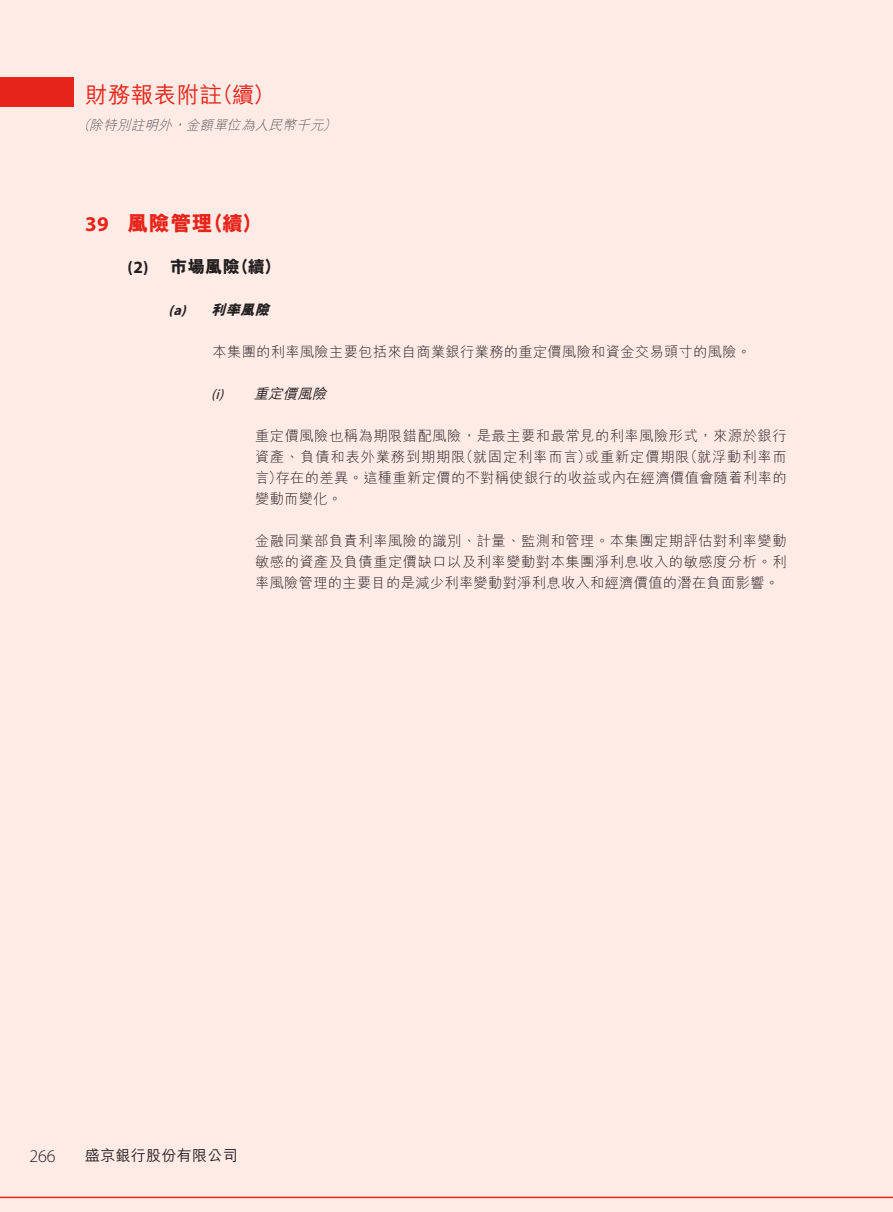
<style>
.page{position:relative;width:893px;height:1212px;background:#ffebe6}
.page>*{position:absolute;margin:0;border:0;box-sizing:border-box;transform-origin:0 0}
.t1{font:500 22.5px "M Hei HK";letter-spacing:.02em;color:#e72419}
.t2{font:800 21px "M Hei HK";color:#e72419}
.t3{font:300 18px "Myriad Pro";color:#231f20}
.t4{font:800 17.25px "M Hei HK";color:#231f20}
.t5{font:500 15px "M Hei HK";letter-spacing:.02em;color:#231f20}
.t6{font:300 14.25px/21px "M Hei HK";letter-spacing:.02em;color:#231f20;text-align:justify}
.t7{font:italic 500 14.25px "M Hei HK";color:#231f20}
.t8{font:italic 800 14.25px "M Hei HK";color:#231f20}
.t9{font:italic 300 13.5px "M Hei HK";color:#57585a}
.s1{font-family:"Myriad Pro";font-weight:700}
.s2{font-family:"Myriad Pro";font-weight:400}
</style>
<div class="page">
<div style="left:0;top:77px;width:74px;height:29px;background:#e72419"></div>
<svg style="left:0;top:1196px;width:893px;height:3px;background:#f2877f"></svg>
<h1 class="t1" style="left:85px;top:79px;width:192px">財務報表附註（續）</h1>
<p class="t9" style="left:77px;top:118px;width:264px">（除特別註明外，金額單位為人民幣千元）</p>
<h2 class="t2" style="left:85px;top:213px;width:179px"><span class="s1">39</span> 風險管理（續）</h2>
<p class="t4" style="left:128px;top:258px;width:155px"><span class="s1">(2)</span> 市場風險（續）</p>
<p class="t8" style="left:169px;top:303px;width:106px"><span class="s1">(a)</span> 利率風險</p>
<p class="t6" style="left:213px;top:341px;width:540px">本集團的利率風險主要包括來自商業銀行業務的重定價風險和資金交易頭寸的風險。</p>
<p class="t7" style="left:211px;top:384px;width:121px"><span class="s2">(i)</span> 重定價風險</p>
<p class="t6" style="left:255px;top:425px;width:533px">重定價風險也稱為期限錯配風險，是最主要和最常見的利率風險形式，來源於銀行資產、負債和表外業務到期期限（就固定利率而言）或重新定價期限（就浮動利率而言）存在的差異。這種重新定價的不對稱使銀行的收益或內在經濟價值會隨着利率的變動而變化。</p>
<p class="t6" style="left:255px;top:530px;width:533px">金融同業部負責利率風險的識別、計量、監測和管理。本集團定期評估對利率變動敏感的資產及負債重定價缺口以及利率變動對本集團淨利息收入的敏感度分析。利率風險管理的主要目的是減少利率變動對淨利息收入和經濟價值的潛在負面影響。</p>
<p class="t3" style="left:29px;top:1145px;width:28px">266</p>
<p class="t5" style="left:85px;top:1145px;width:154px">盛京銀行股份有限公司</p>
</div>
